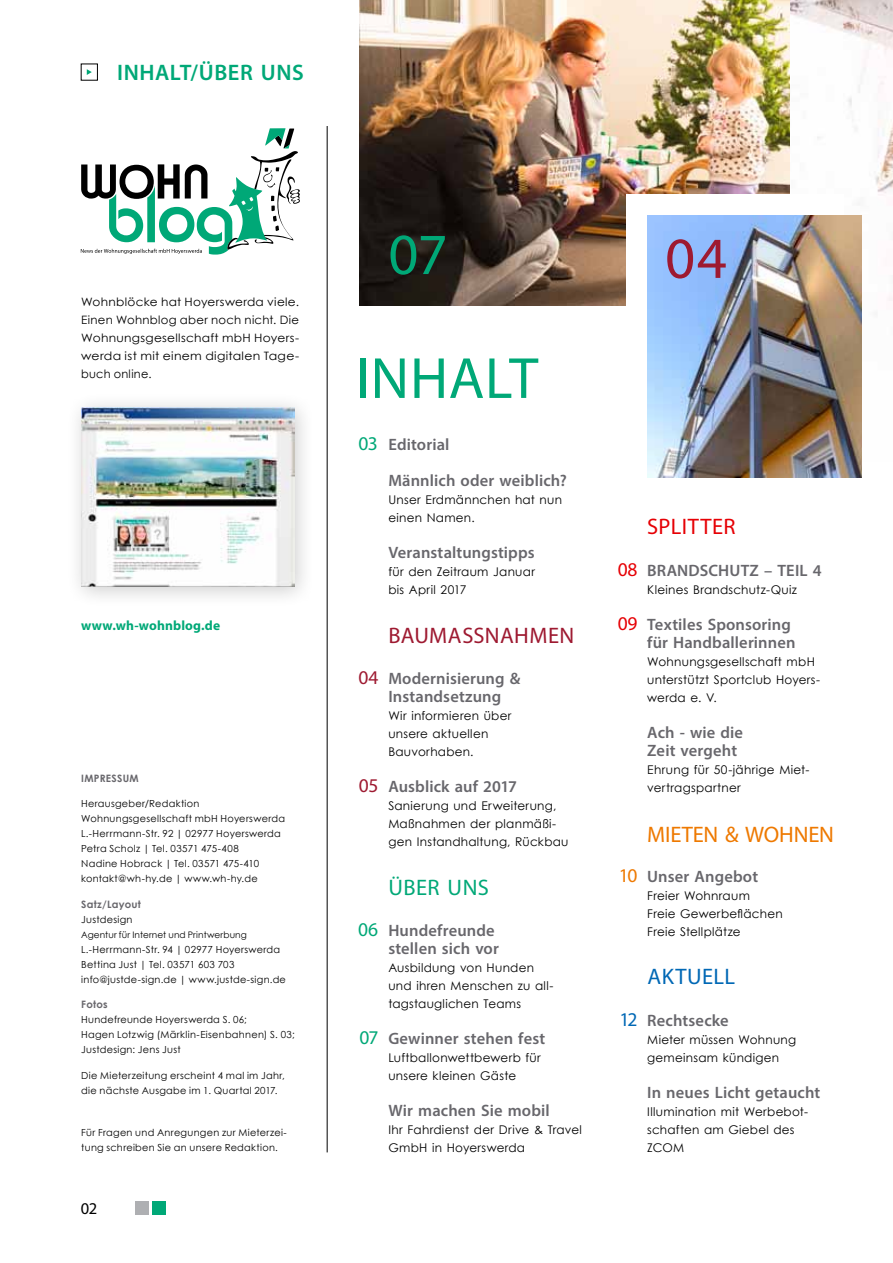
<style>
.page{position:relative;width:893px;height:1263px;background:#fff}
.page>*{position:absolute;margin:0;border:0;box-sizing:border-box;transform-origin:0 0}
.t1{font:58.5px "Myriad Pro";letter-spacing:.01em;color:#00a877}
.t2{font:58.5px "Myriad Pro";color:#9e1a31}
.t3{font:600 22.5px "Myriad Pro";letter-spacing:.025em;color:#00a877}
.t4{font:22.5px "Myriad Pro";letter-spacing:-.005em;color:#ee7900}
.t5{font:22.5px "Myriad Pro";letter-spacing:.015em;color:#9e1a31}
.t6{font:22.5px "Myriad Pro";letter-spacing:.015em;color:#e60005}
.t7{font:22.5px "Myriad Pro";letter-spacing:.02em;color:#0068b5}
.t8{font:22.5px "Myriad Pro";letter-spacing:.02em;color:#00a877}
.t9{font:19.5px "Myriad Pro";color:#00a877}
.t10{font:19.5px "Myriad Pro";color:#9e1a31}
.t11{font:19.5px "Myriad Pro";color:#e60005}
.t12{font:19.5px "Myriad Pro";color:#0068b5}
.t13{font:19.5px "Myriad Pro";color:#ee7900}
.t14{font:600 16.5px/18px "Myriad Pro";letter-spacing:.01em;color:#68676c}
.t15{font:16.5px "Myriad Pro";color:#000}
.t16{font:700 13.5px "Myriad Pro";letter-spacing:.01em;color:#00a877}
.t17{font:12px/18px "Century Gothic";letter-spacing:.02em;color:#000}
.t18{font:11.55px/18px "Century Gothic";letter-spacing:.025em;color:#000;text-align:justify;scale:1.05 1}
.t19{font:700 10.2px "Century Gothic";letter-spacing:.025em;color:#68676c}
.t20{font:9.75px/15px "Century Gothic";letter-spacing:.03em;color:#000}
.t21{font:9px "Century Gothic";letter-spacing:.01em;color:#000}
</style>
<div class="page">
<img style="left:789px;top:0;width:104px;height:478px">
<img style="left:360px;top:0;width:429px;height:306px">
<div style="left:626px;top:194px;width:217px;height:170px;background:#fff"></div>
<img style="left:648px;top:216px;width:213px;height:262px">
<div style="left:135px;top:1201px;width:14px;height:14px;background:#aeafb2"></div>
<div style="left:152px;top:1201px;width:14px;height:14px;background:#00a877"></div>
<svg style="left:87px;top:69px;width:5px;height:6px"></svg>
<hr style="left:327px;top:126px;width:1px;height:1026px;background:#000">
<svg style="left:81px;top:128px;width:219px;height:127px"></svg>
<div style="left:66px;top:392px;width:250px;height:217px;background:#000;opacity:.2"></div>
<img style="left:82px;top:408px;width:212px;height:179px">
<h2 class="t3" style="left:117px;top:58px;width:188px">INHALT/ÜBER UNS</h2>
<p class="t18" style="left:81px;top:293px;width:209px">Wohnblöcke hat Hoyerswerda viele.<br>Einen Wohnblog aber noch nicht. Die Wohnungsgesellschaft mbH Hoyers&shy;werda ist mit einem digitalen Tage&shy;buch online.</p>
<p class="t16" style="left:81px;top:617px;width:141px">www.wh-wohnblog.de</p>
<p class="t19" style="left:81px;top:770px;width:59px">IMPRESSUM</p>
<p class="t20" style="left:81px;top:796px;width:205px">Herausgeber/Redaktion Wohnungsgesellschaft mbH Hoyerswerda L.-Herrmann-Str. 92 | 02977 Hoyerswerda Petra Scholz | Tel. 03571 475-408<br>Nadine Hobrack | Tel. 03571 475-410 kontakt@wh-hy.de | www.wh-hy.de</p>
<p class="t19" style="left:81px;top:896px;width:61px">Satz/Layout</p>
<p class="t20" style="left:81px;top:911px;width:53px">Justdesign</p>
<p class="t21" style="left:81px;top:928px;width:167px">Agentur für Internet und Printwerbung</p>
<p class="t20" style="left:81px;top:941px;width:206px">L.-Herrmann-Str. 94 | 02977 Hoyerswerda<br>Bettina Just | Tel. 03571 603 703 info@justde-sign.de | www.justde-sign.de</p>
<p class="t19" style="left:81px;top:997px;width:28px">Fotos</p>
<p class="t20" style="left:81px;top:1012px;width:215px">Hundefreunde Hoyerswerda S. 06;<br>Hagen Lotzwig (Märklin-Eisenbahnen) S. 03;<br>Justdesign: Jens Just</p>
<p class="t20" style="left:81px;top:1067px;width:205px">Die Mieterzeitung erscheint 4 mal im Jahr, die nächste Ausgabe im 1. Quartal 2017.</p>
<p class="t20" style="left:81px;top:1125px;width:207px">Für Fragen und Anregungen zur Mieterzei&shy;tung schreiben Sie an unsere Redaktion.</p>
<h3 class="t15" style="left:81px;top:1198px;width:18px">02</h3>
<h1 class="t1" style="left:388px;top:218px;width:61px">07</h1>
<h1 class="t2" style="left:665px;top:222px;width:63px">04</h1>
<h1 class="t1" style="left:356px;top:342px;width:184px">INHALT</h1>
<h3 class="t9" style="left:358px;top:431px;width:21px">03</h3>
<h3 class="t10" style="left:358px;top:665px;width:21px">04</h3>
<h3 class="t10" style="left:359px;top:773px;width:21px">05</h3>
<h3 class="t9" style="left:358px;top:917px;width:21px">06</h3>
<h3 class="t9" style="left:359px;top:1025px;width:21px">07</h3>
<h3 class="t14" style="left:388px;top:426px;width:180px;line-height:36px">Editorial<br>Männlich oder weiblich?</h3>
<p class="t17" style="left:388px;top:490px;width:175px">Unser Erdmännchen hat nun einen Namen.</p>
<h3 class="t14" style="left:388px;top:543px;width:148px">Veranstaltungstipps</h3>
<p class="t17" style="left:388px;top:562px;width:148px">für den Zeitraum Januar bis April 2017</p>
<h3 class="t14" style="left:647px;top:561px;width:176px">BRANDSCHUTZ – TEIL 4</h3>
<h2 class="t6" style="left:647px;top:513px;width:90px">SPLITTER</h2>
<h3 class="t11" style="left:618px;top:557px;width:21px">08</h3>
<p class="t17" style="left:647px;top:580px;width:151px">Kleines Brandschutz-Quiz</p>
<h2 class="t5" style="left:388px;top:622px;width:187px">BAUMASSNAHMEN</h2>
<h3 class="t14" style="left:388px;top:669px;width:134px">Modernisierung &amp;<br>Instandsetzung</h3>
<p class="t17" style="left:388px;top:706px;width:125px">Wir informieren über unsere aktuellen<br>Bauvorhaben.</p>
<h3 class="t14" style="left:388px;top:777px;width:130px">Ausblick auf 2017</h3>
<p class="t17" style="left:388px;top:796px;width:182px">Sanierung und Erweiterung,<br>Maßnahmen der planmäßi&shy;gen Instandhaltung, Rückbau</p>
<h2 class="t8" style="left:388px;top:874px;width:102px">ÜBER UNS</h2>
<h3 class="t14" style="left:388px;top:921px;width:112px">Hundefreunde stellen sich vor</h3>
<p class="t17" style="left:388px;top:958px;width:167px">Ausbildung von Hunden und ihren Menschen zu all&shy;tagstauglichen Teams</p>
<h3 class="t14" style="left:388px;top:1029px;width:158px">Gewinner stehen fest</h3>
<p class="t17" style="left:388px;top:1048px;width:154px">Luftballonwettbewerb für unsere kleinen Gäste</p>
<h3 class="t14" style="left:388px;top:1101px;width:163px">Wir machen Sie mobil</h3>
<p class="t17" style="left:388px;top:1120px;width:195px">Ihr Fahrdienst der Drive &amp; Travel<br>GmbH in Hoyerswerda</p>
<h3 class="t11" style="left:618px;top:611px;width:21px">09</h3>
<h3 class="t14" style="left:647px;top:615px;width:150px">Textiles Sponsoring für Handballerinnen</h3>
<p class="t17" style="left:647px;top:652px;width:174px">Wohnungsgesellschaft mbH unterstützt Sportclub Hoyers&shy;werda e. V.</p>
<h3 class="t14" style="left:647px;top:723px;width:97px">Ach - wie die<br>Zeit vergeht</h3>
<p class="t17" style="left:647px;top:760px;width:164px">Ehrung für 50-jährige Miet&shy;vertragspartner</p>
<h3 class="t13" style="left:619px;top:863px;width:20px">10</h3>
<h2 class="t4" style="left:647px;top:821px;width:188px">MIETEN &amp; WOHNEN</h2>
<h3 class="t14" style="left:647px;top:867px;width:112px">Unser Angebot</h3>
<p class="t17" style="left:647px;top:886px;width:137px">Freier Wohnraum<br>Freie Gewerbeflächen<br>Freie Stellplätze</p>
<h2 class="t7" style="left:648px;top:963px;width:89px">AKTUELL</h2>
<h3 class="t12" style="left:619px;top:1007px;width:20px">12</h3>
<h3 class="t14" style="left:647px;top:1011px;width:83px">Rechtsecke</h3>
<p class="t17" style="left:647px;top:1030px;width:150px">Mieter müssen Wohnung gemeinsam kündigen</p>
<h3 class="t14" style="left:647px;top:1083px;width:175px">In neues Licht getaucht</h3>
<p class="t17" style="left:647px;top:1102px;width:162px">Illumination mit Werbebot&shy;schaften am Giebel des<br>ZCOM</p>
</div>
